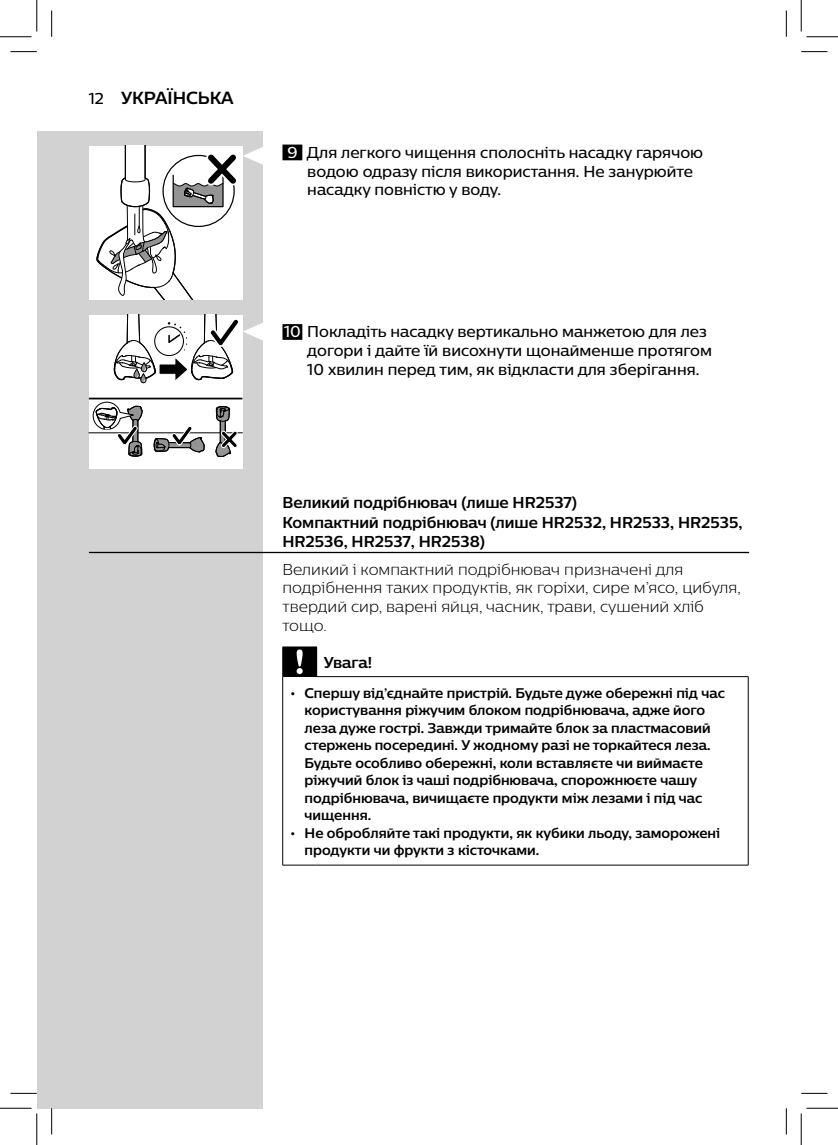
<style>
.page{position:relative;width:838px;height:1145px;background:#fff}
.page>*{position:absolute;margin:0;border:0;box-sizing:border-box;transform-origin:0 0}
.t1{font:700 17.5px "Centrale Sans";color:#000}
.actionlist-item-para{font:500 15.75px/18.9px "Centrale Sans";color:#000}
.body{font:300 15.75px/18.9px "Centrale Sans";color:#000}
.heading-title-paragr{font:700 15.75px/19.2px "Centrale Sans";color:#000}
.cautions-caption-par{font:700 15.75px "Centrale Sans";letter-spacing:-.005em;color:#000}
.t2{font:700 14px/17.5px "Centrale Sans";color:#000}
.s1{font-weight:500;font-size:15.75px}
.s2{color:#fff}
.s3{font-family:"Gill Sans Alt One WGL Light";font-weight:400;font-size:12.42px}
</style>
<div class="page">
<div style="left:37px;top:131px;width:225px;height:977px;background:#d2d2d2"></div>
<div style="left:282px;top:145px;width:20px;height:15px;background:#000"></div>
<div style="left:282px;top:324px;width:20px;height:16px;background:#000"></div>
<hr style="left:89px;top:552px;width:660px;height:1px;background:#000">
<div style="left:283px;top:647px;width:33px;height:30px;background:#000"></div>
<hr style="left:747px;top:677px;width:1px;height:188px;background:#000">
<hr style="left:282px;top:647px;width:1px;height:30px;background:#000">
<svg style="left:316px;top:647px;width:1px;height:29px"></svg>
<hr style="left:316px;top:676px;width:432px;height:1px;background:#000">
<hr style="left:282px;top:677px;width:1px;height:188px;background:#000">
<hr style="left:282px;top:865px;width:34px;height:1px;background:#000">
<hr style="left:316px;top:865px;width:432px;height:1px;background:#000">
<svg style="left:296px;top:649px;width:7px;height:25px"></svg>
<div style="left:89px;top:146px;width:154px;height:154px;background:#fff"></div>
<svg style="left:96px;top:146px;width:167px;height:154px"></svg>
<div style="left:89px;top:315px;width:154px;height:153px;background:#fff"></div>
<hr style="left:89px;top:432px;width:153px;height:1px;background:#000">
<hr style="left:89px;top:398px;width:153px;height:1px;background:#000">
<svg style="left:153px;top:426px;width:52px;height:27px"></svg>
<svg style="left:215px;top:406px;width:23px;height:51px"></svg>
<svg style="left:92px;top:401px;width:51px;height:56px"></svg>
<svg style="left:114px;top:315px;width:149px;height:68px"></svg>
<svg style="left:10px;top:51px;width:27px;height:1px"></svg>
<svg style="left:801px;top:51px;width:26px;height:1px"></svg>
<svg style="left:10px;top:1093px;width:27px;height:1px"></svg>
<svg style="left:801px;top:1093px;width:26px;height:1px"></svg>
<svg style="left:51px;top:10px;width:1px;height:27px"></svg>
<svg style="left:51px;top:1108px;width:1px;height:26px"></svg>
<svg style="left:786px;top:10px;width:1px;height:27px"></svg>
<svg style="left:786px;top:1108px;width:1px;height:26px"></svg>
<hr style="left:0;top:36px;width:32px;height:1px;background:#000">
<hr style="left:806px;top:36px;width:31px;height:1px;background:#000">
<hr style="left:0;top:1108px;width:32px;height:1px;background:#000">
<hr style="left:806px;top:1108px;width:31px;height:1px;background:#000">
<hr style="left:36px;top:0;width:1px;height:31px;background:#000">
<hr style="left:36px;top:1113px;width:1px;height:32px;background:#000">
<hr style="left:800px;top:0;width:1px;height:31px;background:#000">
<hr style="left:800px;top:1113px;width:1px;height:32px;background:#000">
<p class="t1" style="left:89px;top:87px;width:146px"><span class="s1">12</span> УКРАЇНСЬКА</p>
<p class="actionlist-item-para" style="left:307px;top:142px;width:397px;text-indent:-20px"><span class="s2">9</span> Для легкого чищення сполосніть насадку гарячою водою одразу після використання. Не занурюйте насадку повністю у воду.</p>
<p class="actionlist-item-para" style="left:307px;top:322px;width:406px;text-indent:-23px"><span class="s2">10</span> Покладіть насадку вертикально манжетою для лез догори і дайте їй висохнути щонайменше протягом<br>10 хвилин перед тим, як відкласти для зберігання.</p>
<p class="heading-title-paragr" style="left:282px;top:493px;width:461px">Великий подрібнювач (лише HR2537)<br>Компактний подрібнювач (лише HR2532, HR2533, HR2535,<br>HR2536, HR2537, HR2538)</p>
<p class="body" style="left:282px;top:559px;width:460px">Великий і компактний подрібнювач призначені для подрібнення таких продуктів, як горіхи, сире м’ясо, цибуля, твердий сир, варені яйця, часник, трави, сушений хліб тощо.</p>
<p class="cautions-caption-par" style="left:323px;top:652px;width:50px">Увага!</p>
<p class="t2" style="left:304px;top:684px;width:422px;text-indent:-15px"><span class="s3">•</span> Спершу від’єднайте пристрій. Будьте дуже обережні під час користування ріжучим блоком подрібнювача, адже його леза дуже гострі. Завжди тримайте блок за пластмасовий стержень посередині. У жодному разі не торкайтеся леза.<br>Будьте особливо обережні, коли вставляєте чи виймаєте ріжучий блок із чаші подрібнювача, спорожнюєте чашу подрібнювача, вичищаєте продукти між лезами і під час чищення.</p>
<p class="t2" style="left:304px;top:824px;width:417px;text-indent:-15px"><span class="s3">•</span> Не обробляйте такі продукти, як кубики льоду, заморожені продукти чи фрукти з кісточками.</p>
</div>
